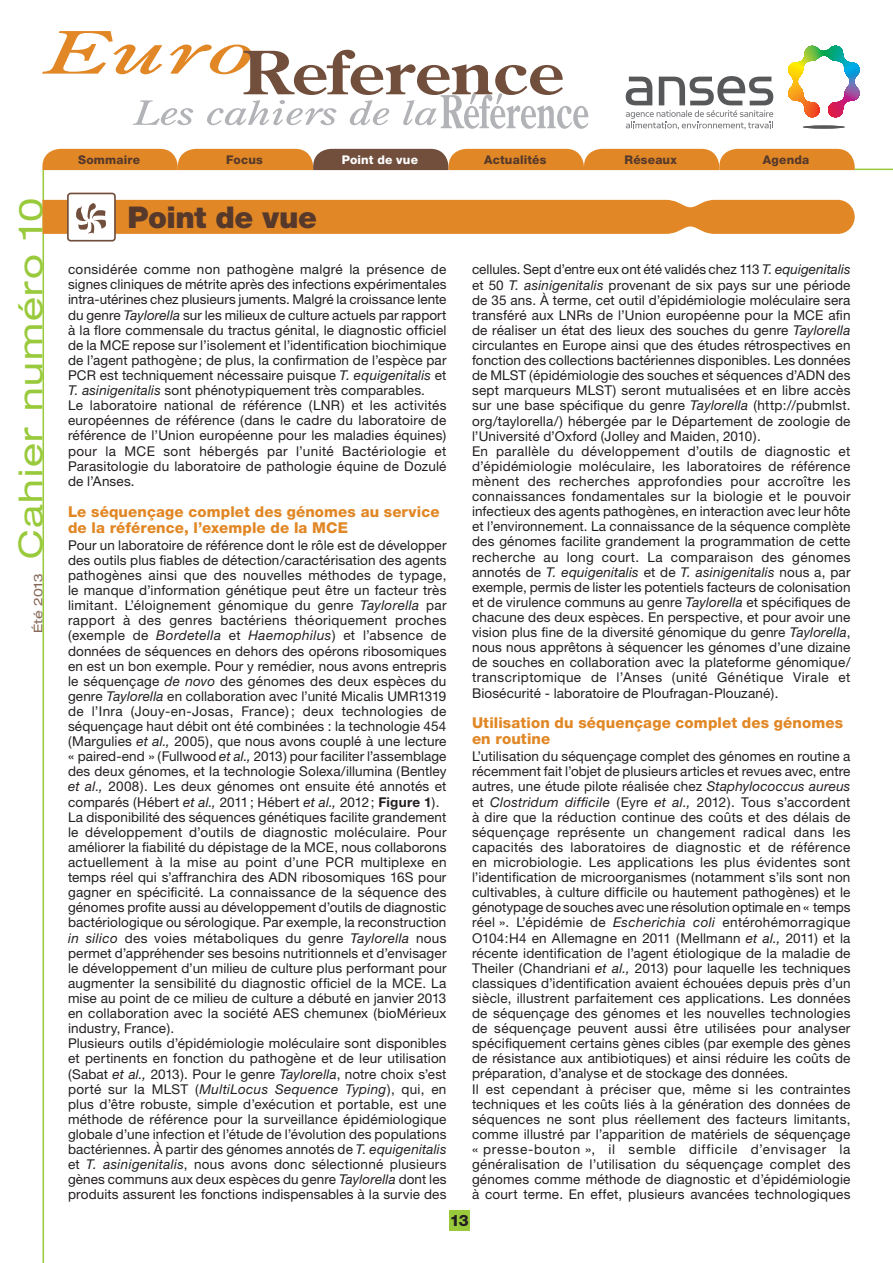
<style>
.page{position:relative;width:893px;height:1263px;background:#fff}
.page>*{position:absolute;margin:0;border:0;box-sizing:border-box;transform-origin:0 0}
.t1{font:expanded 33px "Helvetica Neue";letter-spacing:.05em;color:#99ca3b;scale:1.1 1}
.t2{font:900 30px "Helvetica Neue";letter-spacing:-.015em;color:#56392b}
.t3{font:800 15.75px "Helvetica Neue";color:#231f20}
.t4{font:800 15px/15.9px "Helvetica Neue";letter-spacing:.01em;color:#e18725}
.t5{font:13.5px/15.1px "Helvetica Neue";letter-spacing:.015em;color:#231f20}
.t6{font:800 12px "Helvetica Neue";letter-spacing:.02em;color:#56392b}
.t7{font:800 12px "Helvetica Neue";letter-spacing:.015em;color:#fff}
.t8{font:expanded 12px "Helvetica Neue";color:#856756;scale:1.1 1}
.s1{font-style:italic}
.s2{font-weight:700}
</style>
<div class="page">
<svg style="left:42px;top:31px;width:546px;height:98px"></svg>
<svg style="left:788px;top:45px;width:72px;height:73px"></svg>
<hr style="left:822px;top:82px;width:3px;height:36px;background:#ee1d23">
<svg style="left:803px;top:125px;width:42px;height:4px"></svg>
<svg style="left:626px;top:76px;width:147px;height:54px"></svg>
<div style="left:449px;top:1210px;width:20px;height:21px;background:#99ca3b"></div>
<hr style="left:855px;top:169px;width:38px;height:1px;background:#99ca3b">
<svg style="left:42px;top:149px;width:813px;height:21px;background:#d08332"></svg>
<hr style="left:43px;top:170px;width:1px;height:1093px;background:#99ca3b">
<div style="left:67px;top:193px;width:49px;height:49px;border:2px solid #714f3c;border-radius:3px"></div>
<svg style="left:43px;top:200px;width:812px;height:34px;background:#e18d33"></svg>
<p class="t6" style="left:78px;top:153px;width:64px">Sommaire</p>
<p class="t6" style="left:226px;top:153px;width:38px">Focus</p>
<p class="t7" style="left:342px;top:153px;width:78px">Point de vue</p>
<p class="t6" style="left:484px;top:153px;width:64px">Actualités</p>
<p class="t6" style="left:624px;top:153px;width:54px">Réseaux</p>
<p class="t6" style="left:763px;top:153px;width:48px">Agenda</p>
<h1 class="t1" style="left:11px;top:559px;width:330px;rotate:-90deg">Cahier numéro 10</h1>
<h2 class="t2" style="left:128px;top:199px;width:191px">Point de vue</h2>
<p class="t5" style="left:68px;top:262px;width:380px">considérée comme non pathogène malgré la présence de signes cliniques de métrite après des infections expérimentales intra-utérines chez plusieurs juments. Malgré la croissance lente du genre <span class="s1">Taylorella</span> sur les milieux de culture actuels par rapport à la flore commensale du tractus génital, le diagnostic officiel de la MCE repose sur l’isolement et l’identification biochimique de l’agent pathogène; de plus, la confirmation de l’espèce par PCR est techniquement nécessaire puisque <span class="s1">T. equigenitalis</span> et <span class="s1">T. asinigenitalis</span> sont phénotypiquement très comparables.<br>Le laboratoire national de référence (LNR) et les activités européennes de référence (dans le cadre du laboratoire de référence de l’Union européenne pour les maladies équines) pour la MCE sont hébergés par l’unité Bactériologie et Parasitologie du laboratoire de pathologie équine de Dozulé de l’Anses.</p>
<p class="t4" style="left:68px;top:503px;width:373px">Le séquençage complet des génomes au service de la référence, l’exemple de la MCE</p>
<p class="t5" style="left:68px;top:537px;width:380px">Pour un laboratoire de référence dont le rôle est de développer des outils plus fiables de détection/caractérisation des agents pathogènes ainsi que des nouvelles méthodes de typage, le manque d’information génétique peut être un facteur très limitant. L’éloignement génomique du genre <span class="s1">Taylorella</span> par rapport à des genres bactériens théoriquement proches (exemple de <span class="s1">Bordetella</span> et <span class="s1">Haemophilus</span>) et l’absence de données de séquences en dehors des opérons ribosomiques en est un bon exemple. Pour y remédier, nous avons entrepris le séquençage <span class="s1">de novo</span> des génomes des deux espèces du genre <span class="s1">Taylorella</span> en collaboration avec l’unité Micalis UMR1319 de l’Inra (Jouy-en-Josas, France) ; deux technologies de séquençage haut débit ont été combinées : la technologie 454 (Margulies <span class="s1">et al.,</span> 2005), que nous avons couplé à une lecture « paired-end » (Fullwood <span class="s1">et al.,</span> 2013) pour faciliter l’assemblage des deux génomes, et la technologie Solexa/illumina (Bentley <span class="s1">et al.,</span> 2008). Les deux génomes ont ensuite été annotés et comparés (Hébert <span class="s1">et al.,</span> 2011; Hébert <span class="s1">et al.,</span> 2012; <span class="s2">Figure 1</span>).<br>La disponibilité des séquences génétiques facilite grandement le développement d’outils de diagnostic moléculaire. Pour améliorer la fiabilité du dépistage de la MCE, nous collaborons actuellement à la mise au point d’une PCR multiplexe en temps réel qui s’affranchira des ADN ribosomiques 16S pour gagner en spécificité. La connaissance de la séquence des génomes profite aussi au développement d’outils de diagnostic bactériologique ou sérologique. Par exemple, la reconstruction <span class="s1">in silico</span> des voies métaboliques du genre <span class="s1">Taylorella</span> nous permet d’appréhender ses besoins nutritionnels et d’envisager le développement d’un milieu de culture plus performant pour augmenter la sensibilité du diagnostic officiel de la MCE. La mise au point de ce milieu de culture a débuté en janvier 2013 en collaboration avec la société AES chemunex (bioMérieux industry, France).<br>Plusieurs outils d’épidémiologie moléculaire sont disponibles et pertinents en fonction du pathogène et de leur utilisation (Sabat <span class="s1">et al.,</span> 2013). Pour le genre <span class="s1">Taylorella</span>, notre choix s’est porté sur la MLST (<span class="s1">MultiLocus Sequence Typing</span>), qui, en plus d’être robuste, simple d’exécution et portable, est une méthode de référence pour la surveillance épidémiologique globale d’une infection et l’étude de l’évolution des populations bactériennes. À partir des génomes annotés de <span class="s1">T. equigenitalis </span>et <span class="s1">T. asinigenitalis</span>, nous avons donc sélectionné plusieurs gènes communs aux deux espèces du genre <span class="s1">Taylorella</span> dont les produits assurent les fonctions indispensables à la survie des</p>
<p class="t8" style="left:31px;top:633px;width:56px;rotate:-90deg">Été 2013</p>
<p class="t5" style="left:472px;top:262px;width:380px">cellules. Sept d’entre eux ont été validés chez 113 <span class="s1">T. equigenitalis </span>et 50 <span class="s1">T. asinigenitalis</span> provenant de six pays sur une période de 35 ans. À terme, cet outil d’épidémiologie moléculaire sera transféré aux LNRs de l’Union européenne pour la MCE afin de réaliser un état des lieux des souches du genre <span class="s1">Taylorella </span>circulantes en Europe ainsi que des études rétrospectives en fonction des collections bactériennes disponibles. Les données de MLST (épidémiologie des souches et séquences d’ADN des sept marqueurs MLST) seront mutualisées et en libre accès sur une base spécifique du genre <span class="s1">Taylorella</span> (http://pubmlst. org/taylorella/) hébergée par le Département de zoologie de l’Université d’Oxford (Jolley and Maiden, 2010).<br>En parallèle du développement d’outils de diagnostic et d’épidémiologie moléculaire, les laboratoires de référence mènent des recherches approfondies pour accroître les connaissances fondamentales sur la biologie et le pouvoir infectieux des agents pathogènes, en interaction avec leur hôte et l’environnement. La connaissance de la séquence complète des génomes facilite grandement la programmation de cette recherche au long court. La comparaison des génomes annotés de <span class="s1">T. equigenitalis</span> et de <span class="s1">T. asinigenitalis</span> nous a, par exemple, permis de lister les potentiels facteurs de colonisation et de virulence communs au genre <span class="s1">Taylorella</span> et spécifiques de chacune des deux espèces. En perspective, et pour avoir une vision plus fine de la diversité génomique du genre <span class="s1">Taylorella</span>, nous nous apprêtons à séquencer les génomes d’une dizaine de souches en collaboration avec la plateforme génomique/ transcriptomique de l’Anses (unité Génétique Virale et Biosécurité - laboratoire de Ploufragan-Plouzané).</p>
<p class="t4" style="left:472px;top:715px;width:373px">Utilisation du séquençage complet des génomes en routine</p>
<p class="t5" style="left:472px;top:749px;width:380px">L’utilisation du séquençage complet des génomes en routine a récemment fait l’objet de plusieurs articles et revues avec, entre autres, une étude pilote réalisée chez <span class="s1">Staphylococcus aureus </span>et <span class="s1">Clostridum difficile</span> (Eyre <span class="s1">et al.,</span> 2012). Tous s’accordent à dire que la réduction continue des coûts et des délais de séquençage représente un changement radical dans les capacités des laboratoires de diagnostic et de référence en microbiologie. Les applications les plus évidentes sont l’identification de microorganismes (notamment s’ils sont non cultivables, à culture difficile ou hautement pathogènes) et le génotypage de souches avec une résolution optimale en « temps réel ». L’épidémie de <span class="s1">Escherichia coli</span> entérohémorragique O104:H4 en Allemagne en 2011 (Mellmann <span class="s1">et al.,</span> 2011) et la récente identification de l’agent étiologique de la maladie de Theiler (Chandriani <span class="s1">et al.,</span> 2013) pour laquelle les techniques classiques d’identification avaient échouées depuis près d’un siècle, illustrent parfaitement ces applications. Les données de séquençage des génomes et les nouvelles technologies de séquençage peuvent aussi être utilisées pour analyser spécifiquement certains gènes cibles (par exemple des gènes de résistance aux antibiotiques) et ainsi réduire les coûts de préparation, d’analyse et de stockage des données.<br>Il est cependant à préciser que, même si les contraintes techniques et les coûts liés à la génération des données de séquences ne sont plus réellement des facteurs limitants, comme illustré par l’apparition de matériels de séquençage « presse-bouton », il semble difficile d’envisager la généralisation de l’utilisation du séquençage complet des génomes comme méthode de diagnostic et d’épidémiologie à court terme. En effet, plusieurs avancées technologiques</p>
<p class="t3" style="left:450px;top:1211px;width:21px">13</p>
</div>
